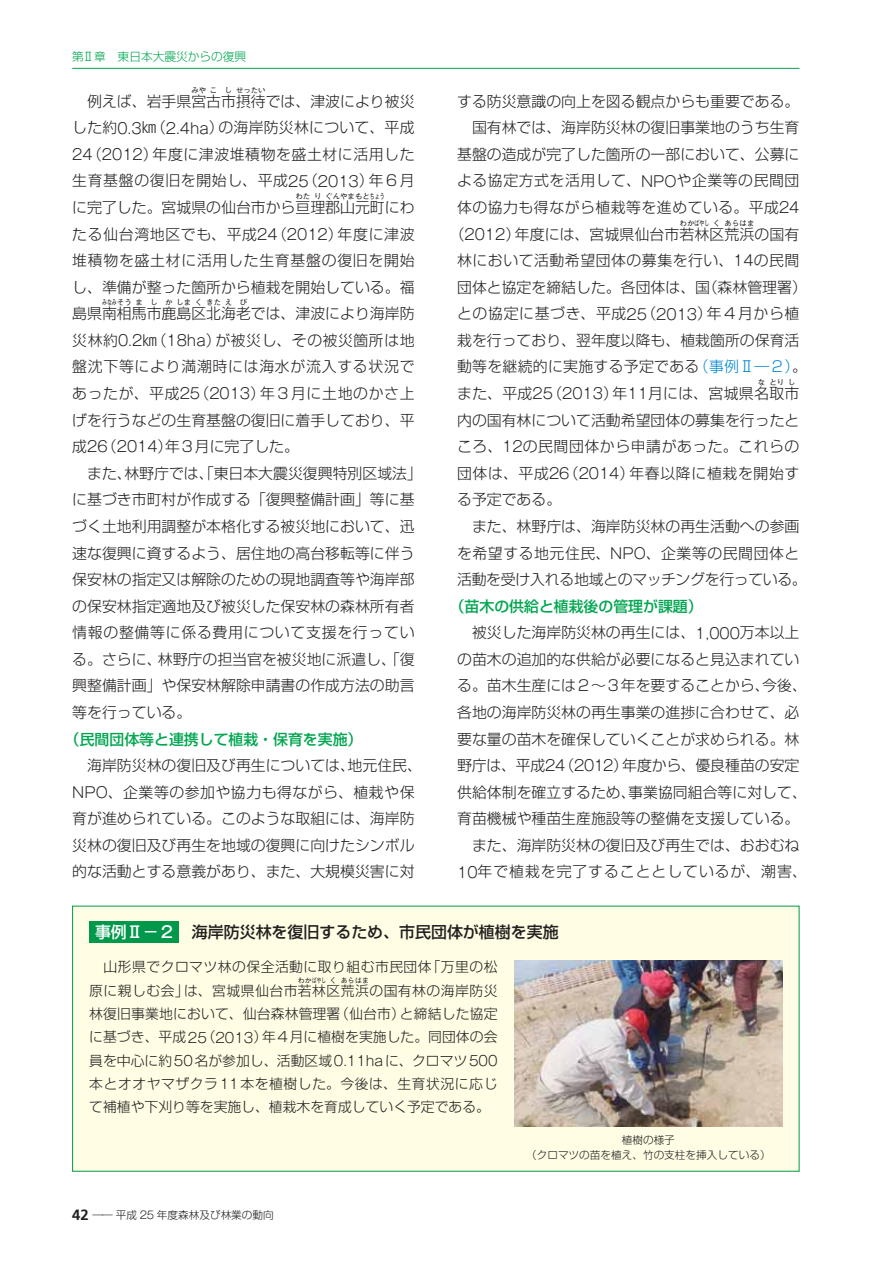
<style>
.page{position:relative;width:893px;height:1263px;background:#fff}
.page>*{position:absolute;margin:0;border:0;box-sizing:border-box;transform-origin:0 0}
.t1{font:15.9px "Shin Go Pro Medium 90 pv RKSJ H";color:#231f20}
.t2{font:14.85px/26.5px "Shin Go Pro Light 90 pv RKSJ H";color:#231f20}
.t3{font:14.85px/26.5px "Shin Go Pro Light 90 pv RKSJ H";letter-spacing:.02em;color:#231f20}
.t4{font:14.85px "Shin Go Pro Medium 90 pv RKSJ H";color:#00a650}
.t5{font:13.8px/23.4px "Shin Go Pro Light 90 pv RKSJ H";letter-spacing:.035em;color:#231f20}
.t6{font:11.7px "Shin Go Pro Light 90 pv RKSJ H";color:#00a650}
.t7{font:10.65px/14.9px "Shin Go Pro Light 90 pv RKSJ H";color:#231f20;text-align:center}
.t8{font:7.5px "Shin Go Pro Light 90 pv RKSJ H";color:#231f20}
.t9{font:7.5px "Shin Go Pro Light 90 pv RKSJ H";color:#231f20;scale:.67 1}
.t10{font:6.9px "Shin Go Pro Light 90 pv RKSJ H";color:#231f20}
.s1{font-family:"Gothic MB101 Pro Light 90 pv RKSJ H"}
.s2{color:#0089cf}
.s3{color:#fff}
.s4{font-family:"Gothic MB101 Pro Medium 90 pv RKSJ H";color:#fff}
.s5{font-family:"Frutiger";font-weight:700;font-size:14.85px}
</style>
<div class="page">
<hr style="left:72px;top:68px;width:727px;height:1px;background:#00a650">
<div style="left:73px;top:906px;width:726px;height:265px;background:#fffde4"></div>
<div style="left:89px;top:922px;width:90px;height:21px;background:#00994b"></div>
<img style="left:514px;top:960px;width:268px;height:166px">
<p class="t6" style="left:72px;top:53px;width:175px">第Ⅱ章　東日本大震災からの復興</p>
<p class="t2" style="left:72px;top:90px;width:344px">　例えば、岩手県宮古市摂待では、津波により被災</p>
<p class="t8" style="left:191px;top:87px;width:16px">みや</p>
<p class="t8" style="left:210px;top:87px;width:9px">こ</p>
<p class="t8" style="left:225px;top:87px;width:9px">し</p>
<p class="t8" style="left:236px;top:87px;width:31px">せったい</p>
<p class="t2" style="left:72px;top:116px;width:344px;text-align:justify">した約<span class="s1">0.3</span>㎞（<span class="s1">2.4ha</span>）の海岸防災林について、平成<span class="s1">24</span>（<span class="s1">2012</span>）年度に津波堆積物を盛土材に活用した生育基盤の復旧を開始し、平成<span class="s1">25</span>（<span class="s1">2013</span>）年６月に完了した。宮城県の仙台市から亘理郡山元町にわ</p>
<p class="t8" style="left:296px;top:193px;width:16px">わた</p>
<p class="t8" style="left:314px;top:193px;width:9px">り</p>
<p class="t8" style="left:325px;top:193px;width:61px">ぐんやまもとちょう</p>
<p class="t2" style="left:72px;top:223px;width:344px;text-align:justify">たる仙台湾地区でも、平成<span class="s1">24</span>（<span class="s1">2012</span>）年度に津波堆積物を盛土材に活用した生育基盤の復旧を開始し、準備が整った箇所から植栽を開始している。福島県南相馬市鹿島区北海老では、津波により海岸防</p>
<p class="t9" style="left:102px;top:300px;width:46px">みなみそう</p>
<p class="t8" style="left:136px;top:300px;width:9px">ま</p>
<p class="t8" style="left:150px;top:300px;width:9px">し</p>
<p class="t8" style="left:165px;top:300px;width:9px">か</p>
<p class="t8" style="left:176px;top:300px;width:16px">しま</p>
<p class="t8" style="left:195px;top:300px;width:9px">く</p>
<p class="t8" style="left:206px;top:300px;width:16px">きた</p>
<p class="t8" style="left:225px;top:300px;width:9px">え</p>
<p class="t8" style="left:240px;top:300px;width:9px">び</p>
<p class="t2" style="left:72px;top:329px;width:351px">災林約<span class="s1">0.2</span>㎞（<span class="s1">18ha</span>）が被災し、その被災箇所は地盤沈下等により満潮時には海水が流入する状況であったが、平成<span class="s1">25</span>（<span class="s1">2013</span>）年３月に土地のかさ上げを行うなどの生育基盤の復旧に着手しており、平成<span class="s1">26</span>（<span class="s1">2014</span>）年３月に完了した。<br>　また、林野庁では、「東日本大震災復興特別区域法」に基づき市町村が作成する「復興整備計画」等に基づく土地利用調整が本格化する被災地において、迅速な復興に資するよう、居住地の高台移転等に伴う保安林の指定又は解除のための現地調査等や海岸部の保安林指定適地及び被災した保安林の森林所有者情報の整備等に係る費用について支援を行っている。さらに、林野庁の担当官を被災地に派遣し、「復興整備計画」や保安林解除申請書の作成方法の助言等を行っている。</p>
<p class="t4" style="left:65px;top:733px;width:299px">（民間団体等と連携して植栽・保育を実施）</p>
<p class="t2" style="left:72px;top:754px;width:351px">　海岸防災林の復旧及び再生については、地元住民、<br><span class="s1">NPO</span>、企業等の参加や協力も得ながら、植栽や保育が進められている。このような取組には、海岸防災林の復旧及び再生を地域の復興に向けたシンボル的な活動とする意義があり、また、大規模災害に対</p>
<p class="t2" style="left:450px;top:90px;width:351px;text-align:center">する防災意識の向上を図る観点からも重要である。　国有林では、海岸防災林の復旧事業地のうち生育基盤の造成が完了した箇所の一部において、公募による協定方式を活用して、<span class="s1">NPO</span>や企業等の民間団体の協力も得ながら植栽等を進めている。平成<span class="s1">24</span>（<span class="s1">2012</span>）年度には、宮城県仙台市若林区荒浜の国有</p>
<p class="t8" style="left:680px;top:220px;width:31px">わかばやし</p>
<p class="t8" style="left:713px;top:220px;width:9px">く</p>
<p class="t8" style="left:725px;top:220px;width:31px">あらはま</p>
<p class="t3" style="left:457px;top:249px;width:351px">林において活動希望団体の募集を行い、<span class="s1">14</span>の民間団体と協定を締結した。各団体は、国（森林管理署）との協定に基づき、平成<span class="s1">25</span>（<span class="s1">2013</span>）年４月から植栽を行っており、翌年度以降も、植栽箇所の保育活動等を継続的に実施する予定である<span class="s2">（事例Ⅱ―２）</span>。また、平成<span class="s1">25</span>（<span class="s1">2013</span>）年<span class="s1">11</span>月には、宮城県名取市</p>
<p class="t8" style="left:758px;top:379px;width:9px">な</p>
<p class="t8" style="left:769px;top:379px;width:16px">とり</p>
<p class="t8" style="left:788px;top:379px;width:9px">し</p>
<p class="t2" style="left:457px;top:409px;width:351px">内の国有林について活動希望団体の募集を行ったところ、<span class="s1">12</span>の民間団体から申請があった。これらの団体は、平成<span class="s1">26</span>（<span class="s1">2014</span>）年春以降に植栽を開始する予定である。<br>　また、林野庁は、海岸防災林の再生活動への参画を希望する地元住民、<span class="s1">NPO</span>、企業等の民間団体と活動を受け入れる地域とのマッチングを行っている。</p>
<p class="t4" style="left:450px;top:600px;width:254px">（苗木の供給と植栽後の管理が課題）</p>
<p class="t2" style="left:457px;top:621px;width:351px">　被災した海岸防災林の再生には、<span class="s1">1,000</span>万本以上の苗木の追加的な供給が必要になると見込まれている。苗木生産には２～３年を要することから、今後、各地の海岸防災林の再生事業の進捗に合わせて、必要な量の苗木を確保していくことが求められる。林野庁は、平成<span class="s1">24</span>（<span class="s1">2012</span>）年度から、優良種苗の安定供給体制を確立するため、事業協同組合等に対して、育苗機械や種苗生産施設等の整備を支援している。　また、海岸防災林の復旧及び再生では、おおむね<br><span class="s1">10</span>年で植栽を完了することとしているが、潮害、</p>
<p class="t1" style="left:95px;top:926px;width:465px"><span class="s3">事例Ⅱ－</span><span class="s4">2</span> 海岸防災林を復旧するため、市民団体が植樹を実施</p>
<p class="t5" style="left:89px;top:957px;width:410px">　山形県でクロマツ林の保全活動に取り組む市民団体「万里の松原に親しむ会」は、宮城県仙台市若林区荒浜の国有林の海岸防災</p>
<p class="t10" style="left:298px;top:977px;width:30px">わかばやし</p>
<p class="t10" style="left:330px;top:977px;width:8px">く</p>
<p class="t10" style="left:341px;top:977px;width:30px">あらはま</p>
<p class="t5" style="left:89px;top:1004px;width:410px;text-align:justify">林復旧事業地において、仙台森林管理署（仙台市）と締結した協定に基づき、平成<span class="s1">25</span>（<span class="s1">2013</span>）年４月に植樹を実施した。同団体の会員を中心に約<span class="s1">50</span>名が参加し、活動区域<span class="s1">0.11ha</span>に、クロマツ<span class="s1">500</span>本とオオヤマザクラ<span class="s1">11</span>本を植樹した。今後は、生育状況に応じて補植や下刈り等を実施し、植栽木を育成していく予定である。</p>
<p class="t7" style="left:72px;top:1209px;width:203px"><span class="s5">42</span> ｜｜平成 <span class="s1">25</span> 年度森林及び林業の動向</p>
<p class="t7" style="left:526px;top:1134px;width:246px">植樹の様子<br>（クロマツの苗を植え、竹の支柱を挿入している）</p>
</div>
